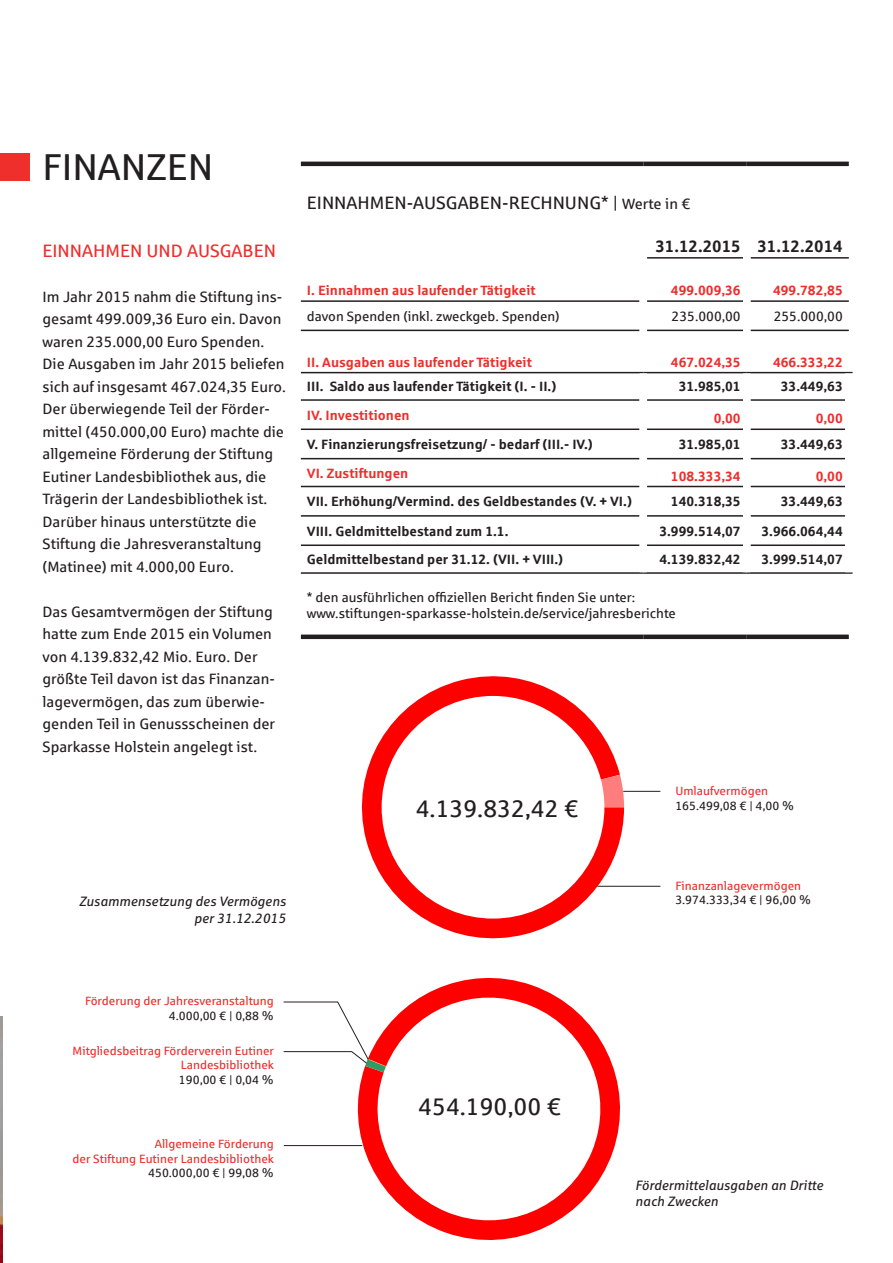
<style>
.page{position:relative;width:893px;height:1263px;background:#fff}
.page>*{position:absolute;margin:0;border:0;box-sizing:border-box;transform-origin:0 0}
.t1{font:37.5px "Sparkasse Rg";color:#231f20}
.t2{font:24px "Sparkasse Rg";color:#231f20}
.t3{font:18px "Sparkasse Rg";color:#231f20}
.t4{font:18px "Sparkasse Rg";color:#ee2e2c}
.t5{font:700 16.5px "Sparkasse Rg";color:#231f20}
.t6{font:15px/22.5px "Sparkasse Rg";color:#231f20}
.t7{font:700 13.5px "Sparkasse Rg";color:#231f20}
.t8{font:13.5px/16.2px "Sparkasse Rg";color:#231f20}
.t9{font:700 13.5px "Sparkasse Rg";color:#ee2e2c}
.t10{font:italic 13.5px/16.2px "Sparkasse Rg";color:#231f20}
.t11{font:12px/14.4px "Sparkasse Rg";color:#ee2e2c;text-align:right}
.t12{font:12px "Sparkasse Rg";color:#231f20}
.s1{font-size:15px}
</style>
<div class="page">
<img style="left:0;top:1016px;width:2px;height:247px">
<svg style="left:361px;top:676px;width:263px;height:255px"></svg>
<svg style="left:601px;top:775px;width:23px;height:32px"></svg>
<svg style="left:316px;top:934px;width:304px;height:306px"></svg>
<hr style="left:597px;top:886px;width:63px;height:1px;background:#231f20">
<hr style="left:623px;top:791px;width:37px;height:1px;background:#231f20">
<hr style="left:284px;top:1145px;width:78px;height:1px;background:#231f20">
<hr style="left:284px;top:1051px;width:68px;height:1px;background:#231f20">
<svg style="left:337px;top:1001px;width:49px;height:72px"></svg>
<hr style="left:284px;top:1002px;width:54px;height:1px;background:#231f20">
<div style="left:0;top:153px;width:30px;height:28px;background:#ee2f2c"></div>
<hr style="left:647px;top:257px;width:96px;height:2px;background:#231f20">
<hr style="left:750px;top:257px;width:99px;height:2px;background:#231f20">
<hr style="left:301px;top:300px;width:338px;height:2px;background:#231f20">
<hr style="left:647px;top:300px;width:96px;height:2px;background:#231f20">
<hr style="left:750px;top:300px;width:99px;height:2px;background:#231f20">
<hr style="left:301px;top:330px;width:338px;height:1px;background:#231f20">
<hr style="left:647px;top:330px;width:96px;height:1px;background:#231f20">
<hr style="left:750px;top:330px;width:99px;height:1px;background:#231f20">
<hr style="left:301px;top:372px;width:342px;height:1px;background:#231f20">
<hr style="left:643px;top:372px;width:104px;height:1px;background:#231f20">
<hr style="left:747px;top:372px;width:105px;height:1px;background:#231f20">
<hr style="left:301px;top:399px;width:338px;height:2px;background:#231f20">
<hr style="left:647px;top:399px;width:96px;height:2px;background:#231f20">
<hr style="left:750px;top:399px;width:95px;height:2px;background:#231f20">
<hr style="left:301px;top:428px;width:338px;height:2px;background:#231f20">
<hr style="left:647px;top:428px;width:96px;height:2px;background:#231f20">
<hr style="left:750px;top:428px;width:95px;height:2px;background:#231f20">
<hr style="left:301px;top:458px;width:338px;height:1px;background:#231f20">
<hr style="left:647px;top:458px;width:96px;height:1px;background:#231f20">
<hr style="left:750px;top:458px;width:95px;height:1px;background:#231f20">
<hr style="left:301px;top:486px;width:338px;height:1px;background:#231f20">
<hr style="left:647px;top:486px;width:96px;height:1px;background:#231f20">
<hr style="left:750px;top:486px;width:95px;height:1px;background:#231f20">
<hr style="left:301px;top:515px;width:338px;height:2px;background:#231f20">
<hr style="left:647px;top:515px;width:96px;height:2px;background:#231f20">
<hr style="left:750px;top:515px;width:95px;height:2px;background:#231f20">
<hr style="left:301px;top:544px;width:338px;height:2px;background:#231f20">
<hr style="left:647px;top:544px;width:96px;height:2px;background:#231f20">
<hr style="left:750px;top:544px;width:95px;height:2px;background:#231f20">
<hr style="left:301px;top:572px;width:342px;height:2px;background:#231f20">
<hr style="left:643px;top:572px;width:104px;height:2px;background:#231f20">
<hr style="left:747px;top:572px;width:105px;height:2px;background:#231f20">
<hr style="left:301px;top:162px;width:342px;height:4px;background:#231f20">
<hr style="left:643px;top:162px;width:104px;height:4px;background:#231f20">
<hr style="left:747px;top:162px;width:102px;height:4px;background:#231f20">
<div style="left:301px;top:634px;width:342px;height:5px;background:#231f20"></div>
<div style="left:643px;top:634px;width:104px;height:5px;background:#231f20"></div>
<div style="left:747px;top:634px;width:102px;height:5px;background:#231f20"></div>
<h1 class="t1" style="left:43px;top:144px;width:172px">FINANZEN</h1>
<p class="t4" style="left:43px;top:240px;width:235px">EINNAHMEN UND AUSGABEN</p>
<p class="t6" style="left:43px;top:285px;width:245px">Im Jahr 2015 nahm die Stiftung ins&shy;gesamt 499.009,36 Euro ein. Davon waren 235.000,00 Euro Spenden.<br>Die Ausgaben im Jahr 2015 beliefen sich auf insgesamt 467.024,35 Euro.<br>Der überwiegende Teil der Förder&shy;mittel (450.000,00 Euro) machte die allgemeine Förderung der Stiftung Eutiner Landesbibliothek aus, die Trägerin der Landesbibliothek ist.<br>Darüber hinaus unterstützte die Stiftung die Jahresveranstaltung (Matinee) mit 4.000,00 Euro.</p>
<p class="t6" style="left:43px;top:600px;width:234px">Das Gesamtvermögen der Stiftung hatte zum Ende 2015 ein Volumen von 4.139.832,42 Mio. Euro. Der größte Teil davon ist das Finanzan&shy;lagevermögen, das zum überwie&shy;genden Teil in Genussscheinen der Sparkasse Holstein angelegt ist.</p>
<p class="t3" style="left:307px;top:191px;width:385px">EINNAHMEN-AUSGABEN-RECHNUNG* | <span class="s1">Werte in €</span></p>
<p class="t5" style="left:655px;top:236px;width:189px">31.12.2015 31.12.2014</p>
<p class="t9" style="left:307px;top:282px;width:230px">I. Einnahmen aus laufender Tätigkeit</p>
<p class="t9" style="left:671px;top:282px;width:71px">499.009,36</p>
<p class="t9" style="left:773px;top:282px;width:71px">499.782,85</p>
<p class="t8" style="left:307px;top:308px;width:254px">davon Spenden (inkl. zweckgeb. Spenden)</p>
<p class="t8" style="left:672px;top:308px;width:71px">235.000,00</p>
<p class="t8" style="left:774px;top:308px;width:71px">255.000,00</p>
<p class="t9" style="left:307px;top:353px;width:226px">II. Ausgaben aus laufender Tätigkeit</p>
<p class="t9" style="left:671px;top:353px;width:71px">467.024,35</p>
<p class="t9" style="left:773px;top:353px;width:71px">466.333,22</p>
<p class="t7" style="left:307px;top:378px;width:251px">III. Saldo aus laufender Tätigkeit (I. - II.)</p>
<p class="t7" style="left:679px;top:378px;width:64px">31.985,01</p>
<p class="t7" style="left:781px;top:378px;width:64px">33.449,63</p>
<p class="t9" style="left:307px;top:406px;width:104px">IV. Investitionen</p>
<p class="t9" style="left:714px;top:410px;width:29px">0,00</p>
<p class="t9" style="left:816px;top:410px;width:29px">0,00</p>
<p class="t7" style="left:307px;top:436px;width:288px">V. Finanzierungsfreisetzung/ - bedarf (III.- IV.)</p>
<p class="t7" style="left:679px;top:436px;width:64px">31.985,01</p>
<p class="t7" style="left:781px;top:436px;width:64px">33.449,63</p>
<p class="t9" style="left:307px;top:464px;width:103px">VI. Zustiftungen</p>
<p class="t9" style="left:671px;top:467px;width:71px">108.333,34</p>
<p class="t9" style="left:816px;top:467px;width:29px">0,00</p>
<p class="t7" style="left:307px;top:493px;width:327px">VII. Erhöhung/Vermind. des Geldbestandes (V. + VI.)</p>
<p class="t7" style="left:671px;top:493px;width:71px">140.318,35</p>
<p class="t7" style="left:781px;top:493px;width:64px">33.449,63</p>
<p class="t7" style="left:307px;top:522px;width:203px">VIII. Geldmittelbestand zum 1.1.</p>
<p class="t7" style="left:659px;top:522px;width:83px">3.999.514,07</p>
<p class="t7" style="left:761px;top:522px;width:83px">3.966.064,44</p>
<p class="t7" style="left:307px;top:551px;width:258px">Geldmittelbestand per 31.12. (VII. + VIII.)</p>
<p class="t7" style="left:659px;top:551px;width:83px">4.139.832,42</p>
<p class="t7" style="left:761px;top:551px;width:83px">3.999.514,07</p>
<p class="t8" style="left:307px;top:589px;width:370px">* den ausführlichen offiziellen Bericht finden Sie unter: www.stiftungen-sparkasse-holstein.de/service/jahresberichte</p>
<h2 class="t2" style="left:416px;top:794px;width:164px">4.139.832,42 €</h2>
<p class="t11" style="left:675px;top:783px;width:94px">Umlaufvermögen</p>
<p class="t12" style="left:675px;top:798px;width:120px">165.499,08 € | 4,00 %</p>
<p class="t10" style="left:79px;top:893px;width:208px;text-align:right">Zusammensetzung des Vermögens per 31.12.2015</p>
<p class="t11" style="left:675px;top:878px;width:127px">Finanzanlagevermögen</p>
<p class="t12" style="left:675px;top:892px;width:137px">3.974.333,34 € | 96,00 %</p>
<p class="t11" style="left:85px;top:993px;width:190px">Förderung der Jahresveranstaltung</p>
<p class="t12" style="left:169px;top:1008px;width:106px">4.000,00 € | 0,88 %</p>
<p class="t11" style="left:73px;top:1043px;width:203px">Mitgliedsbeitrag Förderverein Eutiner<br>Landesbibliothek</p>
<p class="t12" style="left:179px;top:1072px;width:96px">190,00 € | 0,04 %</p>
<p class="t11" style="left:73px;top:1137px;width:203px">Allgemeine Förderung<br>der Stiftung Eutiner Landesbibliothek</p>
<p class="t12" style="left:148px;top:1166px;width:127px">450.000,00 € | 99,08 %</p>
<h2 class="t2" style="left:418px;top:1092px;width:144px">454.190,00 €</h2>
<p class="t10" style="left:635px;top:1177px;width:189px">Fördermittelausgaben an Dritte nach Zwecken</p>
</div>
